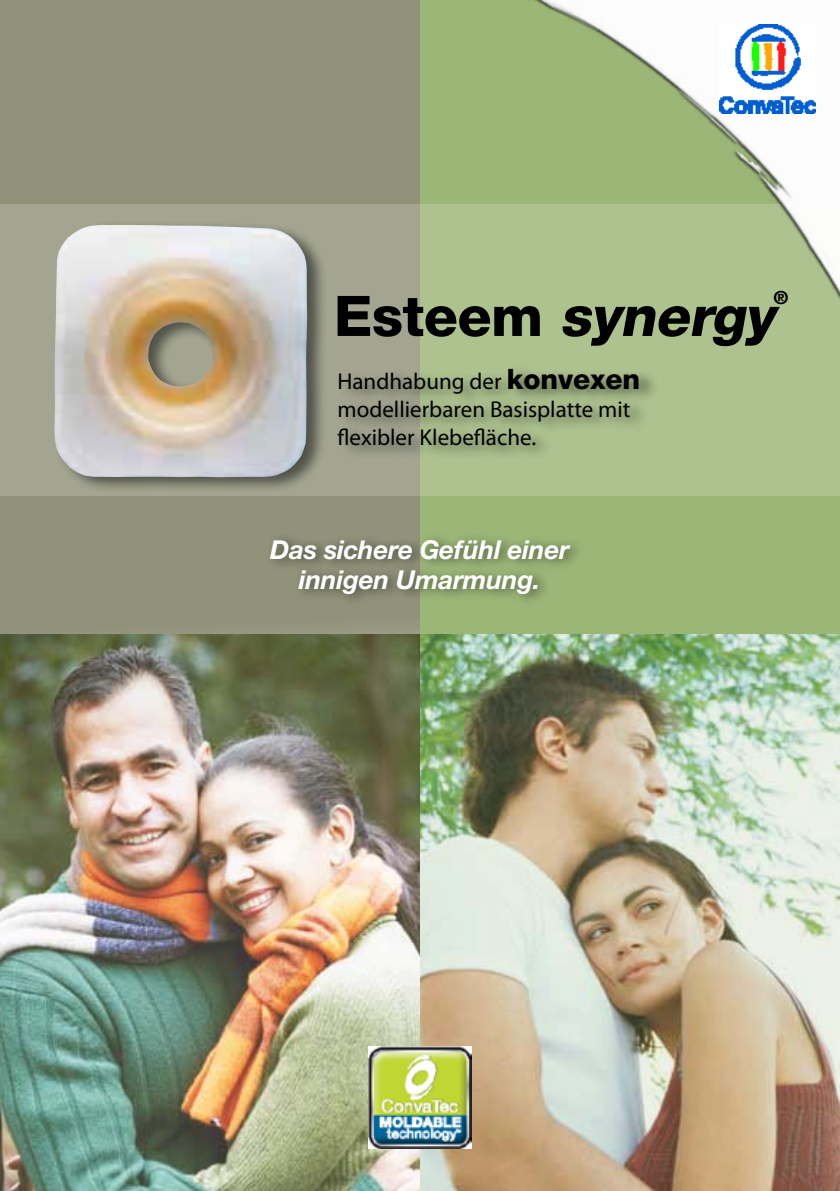
<style>
.page{position:relative;width:840px;height:1191px;background:#fff}
.page>*{position:absolute;margin:0;border:0;box-sizing:border-box;transform-origin:0 0}
.t1{font:italic 800 56px "Helvetica Neue LT Com";color:#000}
.t2{font:italic 700 26px/30px "Helvetica Neue";letter-spacing:-.01em;color:#fff;text-align:center}
.t3{font:23px/28px "Myriad Pro";color:#000}
.t4{font:800 18px "Helvetica Neue LT Com";color:#000}
.s1{font-style:normal}
.s2{font-family:"Helvetica Neue LT Com";font-weight:800;font-size:28px}
</style>
<div class="page">
<div style="left:0;top:0;width:429px;height:1191px;background:#90927a"></div>
<img style="left:0;top:634px;width:420px;height:557px">
<img style="left:420px;top:0;width:419px;height:1191px">
<svg style="left:0;top:204px;width:839px;height:292px;background:#a8b58f"></svg>
<div style="left:338px;top:364px;width:320px;height:97px;background:#000;opacity:.5"></div>
<img style="left:369px;top:1046px;width:102px;height:102px">
<div style="left:54px;top:220px;width:273px;height:274px;background:#000;opacity:.5"></div>
<img style="left:54px;top:225px;width:253px;height:252px">
<div style="left:265px;top:531px;width:319px;height:75px;background:#000;opacity:.5"></div>
<img style="left:488px;top:0;width:351px;height:343px">
<img style="left:719px;top:25px;width:95px;height:88px">
<p class="t4" style="left:773px;top:287px;width:16px">®</p>
<h1 class="t1" style="left:334px;top:283px;width:441px"><span class="s1">Esteem</span> synergy</h1>
<p class="t3" style="left:337px;top:366px;width:304px">Handhabung der <span class="s2">konvexen </span>modellierbaren Basisplatte mit flexibler Klebefläche.</p>
<p class="t2" style="left:270px;top:534px;width:300px">Das sichere Gefühl einer innigen Umarmung.</p>
</div>
